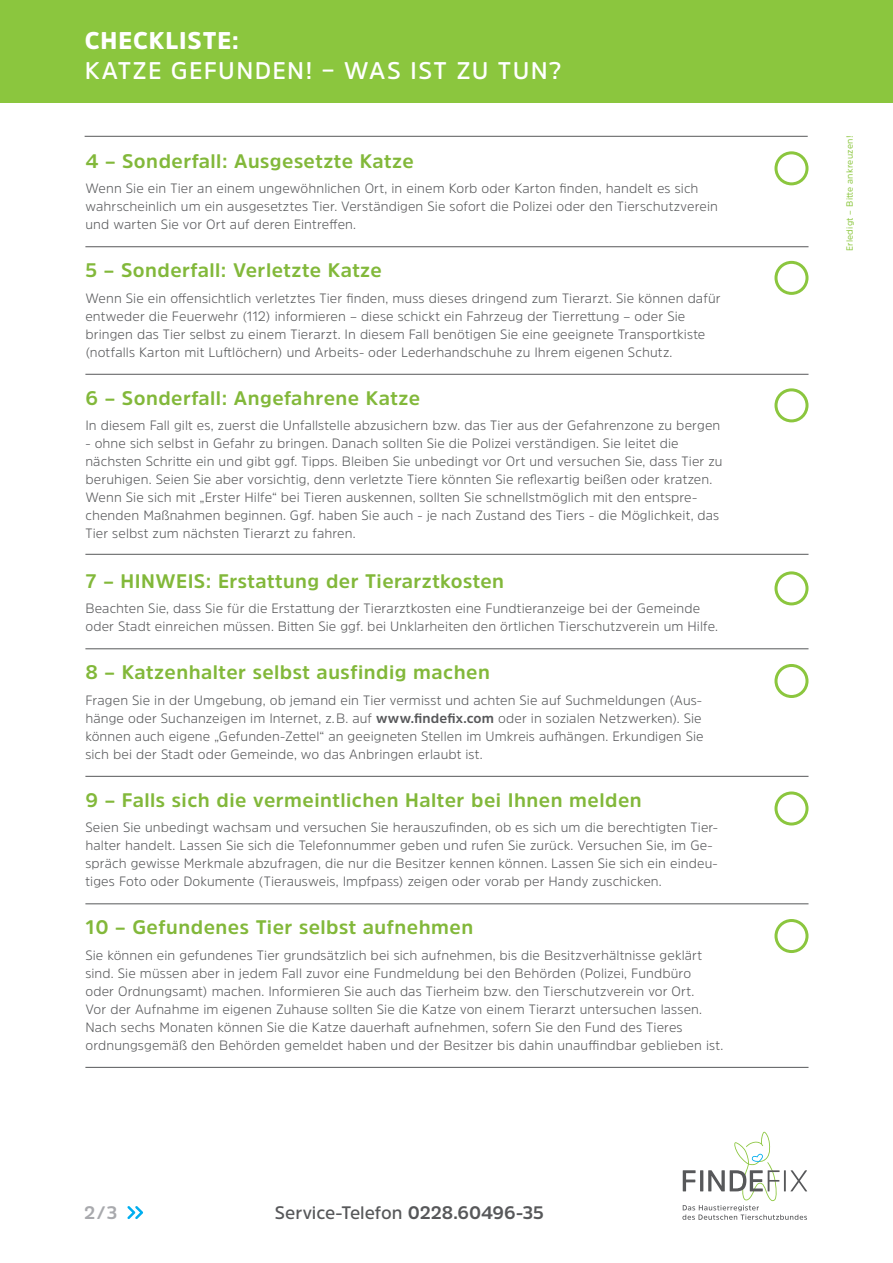
<style>
.page{position:relative;width:893px;height:1263px;background:#fff}
.page>*{position:absolute;margin:0;border:0;box-sizing:border-box;transform-origin:0 0}
.Headline_Checkliste{font:600 24px "Amsi Pro";letter-spacing:.055em;color:#fff}
.Headline_Checkliste-2{font:900 24px "Amsi Pro";letter-spacing:.035em;color:#fff}
.SUBLINE_GRÜN{font:700 19.5px "Amsi Pro";letter-spacing:.025em;color:#82b83a}
.COPYTEXT{font:600 18px "Amsi Pro";letter-spacing:-.005em;color:#57585a}
.subhead_01_blau_14{font:700 18px "Amsi Pro";color:#a8a9ad}
.COPYTEXT-2{font:300 13.5px/18px "Amsi Pro";letter-spacing:.01em;color:#57585a}
.fliesstext{font:9px "Amsi Pro";letter-spacing:.035em;color:#8bc63e}
.s1{font-weight:700}
</style>
<div class="page">
<div style="left:0;top:0;width:893px;height:102px;background:#8bc63e"></div>
<svg style="left:682px;top:1132px;width:125px;height:88px"></svg>
<div style="left:774px;top:151px;width:34px;height:34px;border:3px solid #8bc63e;border-radius:50%"></div>
<hr style="left:85px;top:246px;width:723px;height:1px;background:#57585a">
<div style="left:774px;top:261px;width:34px;height:34px;border:3px solid #8bc63e;border-radius:50%"></div>
<hr style="left:85px;top:374px;width:723px;height:1px;background:#57585a">
<div style="left:774px;top:388px;width:34px;height:34px;border:3px solid #8bc63e;border-radius:50%"></div>
<hr style="left:85px;top:554px;width:723px;height:1px;background:#57585a">
<div style="left:774px;top:571px;width:34px;height:34px;border:3px solid #8bc63e;border-radius:50%"></div>
<hr style="left:85px;top:648px;width:723px;height:1px;background:#57585a">
<div style="left:774px;top:664px;width:34px;height:34px;border:3px solid #8bc63e;border-radius:50%"></div>
<hr style="left:85px;top:776px;width:723px;height:1px;background:#57585a">
<div style="left:774px;top:791px;width:34px;height:34px;border:3px solid #8bc63e;border-radius:50%"></div>
<hr style="left:85px;top:903px;width:723px;height:1px;background:#57585a">
<div style="left:774px;top:919px;width:34px;height:34px;border:3px solid #8bc63e;border-radius:50%"></div>
<hr style="left:85px;top:1067px;width:723px;height:1px;background:#57585a">
<hr style="left:85px;top:136px;width:723px;height:1px;background:#57585a">
<svg style="left:127px;top:1206px;width:16px;height:13px"></svg>
<p class="Headline_Checkliste-2" style="left:85px;top:24px;width:156px">CHECKLISTE:</p>
<p class="Headline_Checkliste" style="left:85px;top:54px;width:478px">KATZE GEFUNDEN! – WAS IST ZU TUN?</p>
<p class="SUBLINE_GRÜN" style="left:85px;top:147px;width:330px">4 – Sonderfall: Ausgesetzte Katze</p>
<p class="COPYTEXT-2" style="left:85px;top:179px;width:634px">Wenn Sie ein Tier an einem ungewöhnlichen Ort, in einem Korb oder Karton finden, handelt es sich wahrscheinlich um ein ausgesetztes Tier. Verständigen Sie sofort die Polizei oder den Tierschutzverein und warten Sie vor Ort auf deren Eintreffen.</p>
<p class="SUBLINE_GRÜN" style="left:85px;top:257px;width:298px">5 – Sonderfall: Verletzte Katze</p>
<p class="COPYTEXT-2" style="left:85px;top:288px;width:637px">Wenn Sie ein offensichtlich verletztes Tier finden, muss dieses dringend zum Tierarzt. Sie können dafür entweder die Feuerwehr (112) informieren – diese schickt ein Fahrzeug der Tierrettung – oder Sie bringen das Tier selbst zu einem Tierarzt. In diesem Fall benötigen Sie eine geeignete Transportkiste (notfalls Karton mit Luftlöchern) und Arbeits- oder Lederhandschuhe zu Ihrem eigenen Schutz.</p>
<p class="SUBLINE_GRÜN" style="left:85px;top:384px;width:336px">6 – Sonderfall: Angefahrene Katze</p>
<p class="COPYTEXT-2" style="left:85px;top:416px;width:636px">In diesem Fall gilt es, zuerst die Unfallstelle abzusichern bzw. das Tier aus der Gefahrenzone zu bergen</p>
<p class="COPYTEXT-2" style="left:85px;top:434px;width:639px">- ohne sich selbst in Gefahr zu bringen. Danach sollten Sie die Polizei verständigen. Sie leitet die nächsten Schritte ein und gibt ggf. Tipps. Bleiben Sie unbedingt vor Ort und versuchen Sie, dass Tier zu beruhigen. Seien Sie aber vorsichtig, denn verletzte Tiere könnten Sie reflexartig beißen oder kratzen.<br>Wenn Sie sich mit „Erster Hilfe“ bei Tieren auskennen, sollten Sie schnellstmöglich mit den entspre&shy;chenden Maßnahmen beginnen. Ggf. haben Sie auch - je nach Zustand des Tiers - die Möglichkeit, das Tier selbst zum nächsten Tierarzt zu fahren.</p>
<p class="SUBLINE_GRÜN" style="left:85px;top:567px;width:420px">7 – HINWEIS: Erstattung der Tierarztkosten</p>
<p class="COPYTEXT-2" style="left:85px;top:599px;width:634px">Beachten Sie, dass Sie für die Erstattung der Tierarztkosten eine Fundtieranzeige bei der Gemeinde oder Stadt einreichen müssen. Bitten Sie ggf. bei Unklarheiten den örtlichen Tierschutzverein um Hilfe.</p>
<p class="SUBLINE_GRÜN" style="left:85px;top:659px;width:406px">8 – Katzenhalter selbst ausfindig machen</p>
<p class="COPYTEXT-2" style="left:85px;top:690px;width:620px">Fragen Sie in der Umgebung, ob jemand ein Tier vermisst und achten Sie auf Suchmeldungen (Aus&shy;hänge oder Suchanzeigen im Internet, z.B. auf <span class="s1">www.findefix.com</span> oder in sozialen Netzwerken). Sie können auch eigene „Gefunden-Zettel“ an geeigneten Stellen im Umkreis aufhängen. Erkundigen Sie sich bei der Stadt oder Gemeinde, wo das Anbringen erlaubt ist.</p>
<p class="SUBLINE_GRÜN" style="left:85px;top:786px;width:558px">9 – Falls sich die vermeintlichen Halter bei Ihnen melden</p>
<p class="COPYTEXT-2" style="left:85px;top:818px;width:634px">Seien Sie unbedingt wachsam und versuchen Sie herauszufinden, ob es sich um die berechtigten Tier&shy;halter handelt. Lassen Sie sich die Telefonnummer geben und rufen Sie zurück. Versuchen Sie, im Ge&shy;spräch gewisse Merkmale abzufragen, die nur die Besitzer kennen können. Lassen Sie sich ein eindeu&shy;tiges Foto oder Dokumente (Tierausweis, Impfpass) zeigen oder vorab per Handy zuschicken.</p>
<p class="SUBLINE_GRÜN" style="left:85px;top:914px;width:389px">10 – Gefundenes Tier selbst aufnehmen</p>
<p class="COPYTEXT-2" style="left:85px;top:945px;width:639px">Sie können ein gefundenes Tier grundsätzlich bei sich aufnehmen, bis die Besitzverhältnisse geklärt sind. Sie müssen aber in jedem Fall zuvor eine Fundmeldung bei den Behörden (Polizei, Fundbüro<br>oder Ordnungsamt) machen. Informieren Sie auch das Tierheim bzw. den Tierschutzverein vor Ort.<br>Vor der Aufnahme im eigenen Zuhause sollten Sie die Katze von einem Tierarzt untersuchen lassen.<br>Nach sechs Monaten können Sie die Katze dauerhaft aufnehmen, sofern Sie den Fund des Tieres ordnungsgemäß den Behörden gemeldet haben und der Besitzer bis dahin unauffindbar geblieben ist.</p>
<p class="subhead_01_blau_14" style="left:84px;top:1200px;width:35px">2/3</p>
<p class="COPYTEXT" style="left:275px;top:1200px;width:270px">Service-Telefon <span class="s1">0228.60496-35</span></p>
<p class="fliesstext" style="left:844px;top:251px;width:117px;rotate:-90deg">Erledigt – Bitte ankreuzen!</p>
</div>
